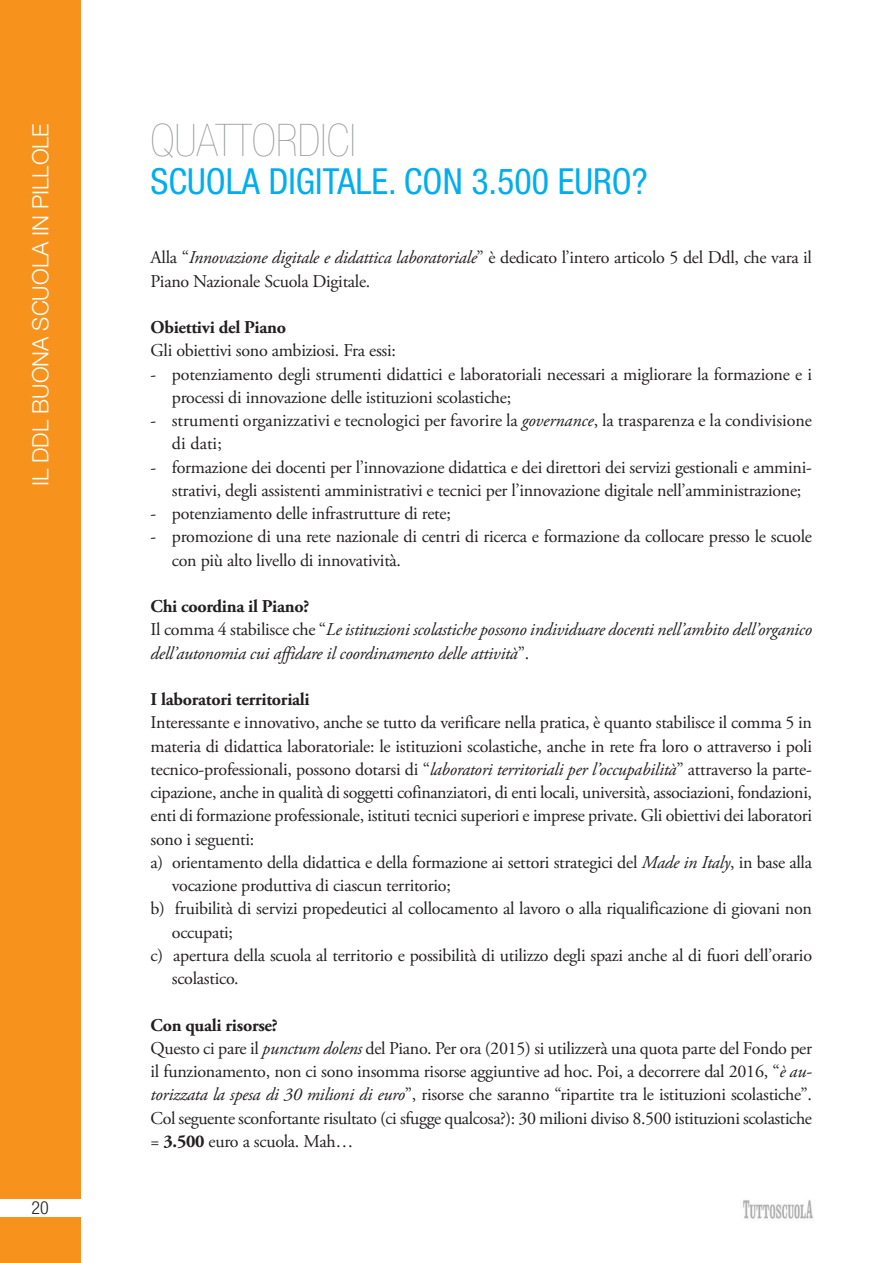
<style>
.page{position:relative;width:893px;height:1263px;background:#fff}
.page>*{position:absolute;margin:0;border:0;box-sizing:border-box;transform-origin:0 0}
.t1{font:200 condensed 45px "Helvetica Neue LT Std";color:#95979b}
.t2{font:condensed 36px "Helvetica Neue LT Std";color:#00aeef}
.t3{font:300 22.5px "Helvetica Neue LT Std";color:#fff}
.t4{font:18px/23.2px "Adobe Garamond Pro";letter-spacing:-.015em;color:#231f20}
.t5{font:italic 18px/23.2px "Adobe Garamond Pro";letter-spacing:-.015em;color:#231f20}
.t6{font:700 18px "Adobe Garamond Pro";letter-spacing:-.015em;color:#231f20}
.t7{font:300 condensed 18px "Helvetica Neue LT Std";color:#231f20}
.s1{font-style:italic}
.s2{font-weight:700;font-style:normal}
.s3{font-style:normal}
.s4{font-weight:700}
</style>
<div class="page">
<div style="left:0;top:0;width:81px;height:1263px;background:#f7931d"></div>
<div style="left:0;top:1199px;width:81px;height:18px;background:#fff"></div>
<img style="left:743px;top:1200px;width:71px;height:19px">
<p class="t3" style="left:27px;top:486px;width:364px;rotate:-90deg">IL DDL BUONA SCUOLA IN PILLOLE</p>
<p class="t7" style="left:32px;top:1197px;width:19px">20</p>
<h1 class="t1" style="left:151px;top:114px;width:207px">QUATTORDICI</h1>
<h2 class="t2" style="left:151px;top:160px;width:499px">SCUOLA DIGITALE. CON 3.500 EURO?</h2>
<p class="t4" style="left:151px;top:248px;width:663px">Alla “<span class="s1">Innovazione digitale e didattica laboratoriale</span>” è dedicato l’intero articolo 5 del Ddl, che vara il<br>Piano Nazionale Scuola Digitale.</p>
<p class="t6" style="left:151px;top:320px;width:137px">Obiettivi del Piano</p>
<p class="t4" style="left:151px;top:341px;width:247px">Gli obiettivi sono ambiziosi. Fra essi:</p>
<p class="t4" style="left:172px;top:364px;width:642px;text-indent:-21px">- potenziamento degli strumenti didattici e laboratoriali necessari a migliorare la formazione e i processi di innovazione delle istituzioni scolastiche;</p>
<p class="t4" style="left:172px;top:410px;width:642px;text-indent:-21px">- strumenti organizzativi e tecnologici per favorire la <span class="s1">governance</span>, la trasparenza e la condivisione di dati;</p>
<p class="t4" style="left:172px;top:457px;width:641px;text-indent:-21px">- formazione dei docenti per l’innovazione didattica e dei direttori dei servizi gestionali e ammini&shy;strativi, degli assistenti amministrativi e tecnici per l’innovazione digitale nell’amministrazione;</p>
<p class="t4" style="left:151px;top:503px;width:302px">- potenziamento delle infrastrutture di rete;</p>
<p class="t4" style="left:172px;top:527px;width:642px;text-indent:-21px">- promozione di una rete nazionale di centri di ricerca e formazione da collocare presso le scuole con più alto livello di innovatività.</p>
<p class="t5" style="left:151px;top:596px;width:663px"><span class="s2">Chi coordina il Piano?<br></span><span class="s3">Il comma 4 stabilisce che “</span>Le istituzioni scolastiche possono individuare docenti nell’ambito dell’organico dell’autonomia cui affidare il coordinamento delle attività<span class="s3">”.</span></p>
<p class="t6" style="left:151px;top:692px;width:161px">I laboratori territoriali</p>
<p class="t4" style="left:151px;top:713px;width:663px">Interessante e innovativo, anche se tutto da verificare nella pratica, è quanto stabilisce il comma 5 in</p>
<p class="t4" style="left:151px;top:736px;width:663px">materia di didattica laboratoriale: le istituzioni scolastiche, anche in rete fra loro o attraverso i poli</p>
<p class="t4" style="left:151px;top:759px;width:663px">tecnico-professionali, possono dotarsi di “<span class="s1">laboratori territoriali per l’occupabilità</span>” attraverso la parte-</p>
<p class="t4" style="left:151px;top:782px;width:663px">cipazione, anche in qualità di soggetti cofinanziatori, di enti locali, università, associazioni, fondazioni,</p>
<p class="t4" style="left:151px;top:806px;width:663px">enti di formazione professionale, istituti tecnici superiori e imprese private. Gli obiettivi dei laboratori</p>
<p class="t4" style="left:151px;top:829px;width:105px">sono i seguenti:</p>
<p class="t4" style="left:151px;top:852px;width:663px">a) orientamento della didattica e della formazione ai settori strategici del <span class="s1">Made in Italy</span>, in base alla</p>
<p class="t4" style="left:172px;top:875px;width:280px">vocazione produttiva di ciascun territorio;</p>
<p class="t4" style="left:151px;top:899px;width:663px">b) fruibilità di servizi propedeutici al collocamento al lavoro o alla riqualificazione di giovani non</p>
<p class="t4" style="left:172px;top:922px;width:63px">occupati;</p>
<p class="t4" style="left:151px;top:945px;width:663px">c) apertura della scuola al territorio e possibilità di utilizzo degli spazi anche al di fuori dell’orario</p>
<p class="t4" style="left:172px;top:968px;width:68px">scolastico.</p>
<p class="t4" style="left:151px;top:1015px;width:663px"><span class="s4">Con quali risorse?<br></span>Questo ci pare il <span class="s1">punctum dolens</span> del Piano. Per ora (2015) si utilizzerà una quota parte del Fondo per il funzionamento, non ci sono insomma risorse aggiuntive ad hoc. Poi, a decorrere dal 2016, “<span class="s1">è au&shy;torizzata la spesa di 30 milioni di euro</span>”, risorse che saranno “ripartite tra le istituzioni scolastiche”.<br>Col seguente sconfortante risultato (ci sfugge qualcosa?): 30 milioni diviso 8.500 istituzioni scolastiche = <span class="s4">3.500</span> euro a scuola. Mah…</p>
</div>
